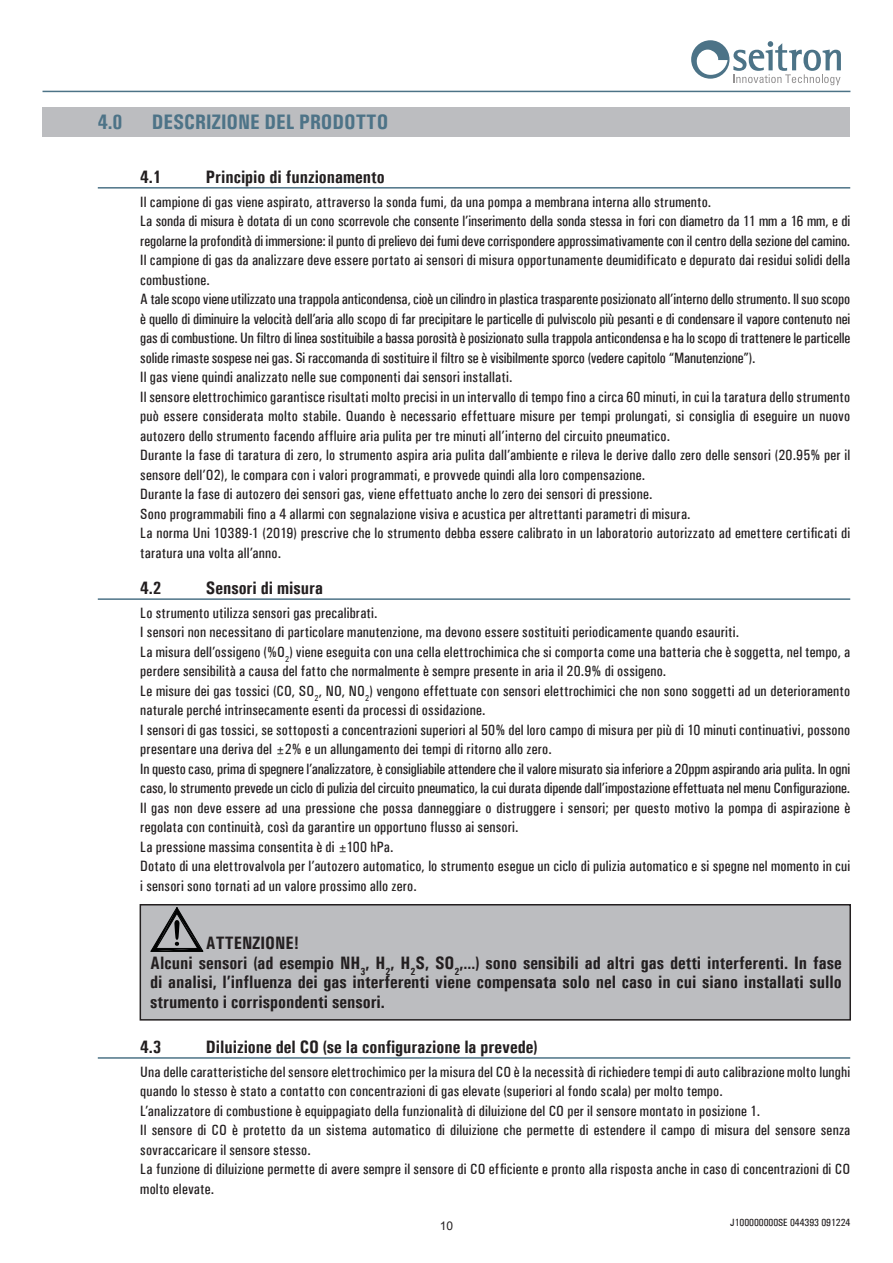
<style>
.page{position:relative;width:893px;height:1263px;background:#fff}
.page>*{position:absolute;margin:0;border:0;box-sizing:border-box;transform-origin:0 0}
.CAPITOLO{font:700 condensed 21px "Univers";color:#4d7387}
.Avvertenza_su_riquadro_grigio{font:700 condensed 18px/19.5px "Univers";color:#231f20;text-align:justify}
.PARAMETRO_UTENTE{font:700 condensed 18px "Univers";color:#231f20}
.Descrizione{font:500 condensed 15px/19.5px "Univers";letter-spacing:.015em;color:#231f20}
.Descrizione-2{font:500 condensed 15px/19.5px "Univers";letter-spacing:-.005em;color:#231f20}
.t1{font:12px "Arial";color:#231f20}
.t2{font:500 condensed 10.5px "Univers";color:#231f20}
</style>
<div class="page">
<hr style="left:43px;top:91px;width:807px;height:1px;background:#4d7387">
<svg style="left:691px;top:40px;width:150px;height:45px"></svg>
<div style="left:43px;top:107px;width:807px;height:30px;background:#bcbdc0"></div>
<hr style="left:98px;top:187px;width:752px;height:2px;background:#4d7387">
<hr style="left:98px;top:598px;width:752px;height:2px;background:#4d7387">
<div style="left:140px;top:905px;width:710px;height:115px;background:#bcbdc0"></div>
<div style="left:140px;top:904px;width:711px;height:116px;border:2px solid #231f20"></div>
<hr style="left:98px;top:1057px;width:752px;height:2px;background:#4d7387">
<svg style="left:150px;top:907px;width:53px;height:45px"></svg>
<p class="CAPITOLO" style="left:98px;top:109px;width:26px">4.0</p>
<p class="CAPITOLO" style="left:152px;top:109px;width:238px">DESCRIZIONE DEL PRODOTTO</p>
<p class="PARAMETRO_UTENTE" style="left:140px;top:166px;width:23px">4.1</p>
<p class="PARAMETRO_UTENTE" style="left:206px;top:166px;width:180px">Principio di funzionamento</p>
<p class="Descrizione" style="left:140px;top:192px;width:572px">Il campione di gas viene aspirato, attraverso la sonda fumi, da una pompa a membrana interna allo strumento.</p>
<p class="Descrizione-2" style="left:140px;top:211px;width:711px">La sonda di misura è dotata di un cono scorrevole che consente l’inserimento della sonda stessa in fori con diametro da 11 mm a 16 mm, e di regolarne la profondità di immersione: il punto di prelievo dei fumi deve corrispondere approssimativamente con il centro della sezione del camino.</p>
<p class="Descrizione" style="left:140px;top:250px;width:711px">Il campione di gas da analizzare deve essere portato ai sensori di misura opportunamente deumidificato e depurato dai residui solidi della combustione.</p>
<p class="Descrizione" style="left:140px;top:289px;width:711px;text-align:justify">A tale scopo viene utilizzato una trappola anticondensa, cioè un cilindro in plastica trasparente posizionato all’interno dello strumento. Il suo scopo è quello di diminuire la velocità dell’aria allo scopo di far precipitare le particelle di pulviscolo più pesanti e di condensare il vapore contenuto nei gas di combustione. Un filtro di linea sostituibile a bassa porosità è posizionato sulla trappola anticondensa e ha lo scopo di trattenere le particelle solide rimaste sospese nei gas. Si raccomanda di sostituire il filtro se è visibilmente sporco (vedere capitolo “Manutenzione”).</p>
<p class="Descrizione" style="left:140px;top:367px;width:373px">Il gas viene quindi analizzato nelle sue componenti dai sensori installati.</p>
<p class="Descrizione" style="left:140px;top:387px;width:711px;text-align:justify">Il sensore elettrochimico garantisce risultati molto precisi in un intervallo di tempo fino a circa 60 minuti, in cui la taratura dello strumento può essere considerata molto stabile. Quando è necessario effettuare misure per tempi prolungati, si consiglia di eseguire un nuovo autozero dello strumento facendo affluire aria pulita per tre minuti all’interno del circuito pneumatico.</p>
<p class="Descrizione" style="left:140px;top:445px;width:711px">Durante la fase di taratura di zero, lo strumento aspira aria pulita dall’ambiente e rileva le derive dallo zero delle sensori (20.95% per il sensore dell’O2), le compara con i valori programmati, e provvede quindi alla loro compensazione.</p>
<p class="Descrizione" style="left:140px;top:484px;width:514px">Durante la fase di autozero dei sensori gas, viene effettuato anche lo zero dei sensori di pressione.</p>
<p class="Descrizione" style="left:140px;top:504px;width:552px">Sono programmabili fino a 4 allarmi con segnalazione visiva e acustica per altrettanti parametri di misura.</p>
<p class="Descrizione" style="left:140px;top:523px;width:711px">La norma Uni 10389-1 (2019) prescrive che lo strumento debba essere calibrato in un laboratorio autorizzato ad emettere certificati di taratura una volta all’anno.</p>
<p class="PARAMETRO_UTENTE" style="left:140px;top:577px;width:23px">4.2</p>
<p class="PARAMETRO_UTENTE" style="left:206px;top:577px;width:119px">Sensori di misura</p>
<p class="Descrizione" style="left:140px;top:603px;width:239px">Lo strumento utilizza sensori gas precalibrati.</p>
<p class="Descrizione" style="left:140px;top:622px;width:600px">I sensori non necessitano di particolare manutenzione, ma devono essere sostituiti periodicamente quando esauriti.</p>
<p class="Descrizione" style="left:140px;top:642px;width:711px">La misura dell’ossigeno (%O<sub>2</sub>) viene eseguita con una cella elettrochimica che si comporta come una batteria che è soggetta, nel tempo, a perdere sensibilità a causa del fatto che normalmente è sempre presente in aria il 20.9% di ossigeno.</p>
<p class="Descrizione" style="left:140px;top:681px;width:711px">Le misure dei gas tossici (CO, SO<sub>2</sub>, NO, NO<sub>2</sub>) vengono effettuate con sensori elettrochimici che non sono soggetti ad un deterioramento naturale perché intrinsecamente esenti da processi di ossidazione.</p>
<p class="Descrizione" style="left:140px;top:720px;width:711px">I sensori di gas tossici, se sottoposti a concentrazioni superiori al 50% del loro campo di misura per più di 10 minuti continuativi, possono presentare una deriva del ±2% e un allungamento dei tempi di ritorno allo zero.</p>
<p class="Descrizione-2" style="left:140px;top:759px;width:711px">In questo caso, prima di spegnere l’analizzatore, è consigliabile attendere che il valore misurato sia inferiore a 20ppm aspirando aria pulita. In ogni caso, lo strumento prevede un ciclo di pulizia del circuito pneumatico, la cui durata dipende dall’impostazione effettuata nel menu Configurazione.</p>
<p class="Descrizione" style="left:140px;top:798px;width:711px">Il gas non deve essere ad una pressione che possa danneggiare o distruggere i sensori; per questo motivo la pompa di aspirazione è regolata con continuità, così da garantire un opportuno flusso ai sensori.</p>
<p class="Descrizione" style="left:140px;top:837px;width:255px">La pressione massima consentita è di ±100 hPa.</p>
<p class="Descrizione" style="left:140px;top:856px;width:711px">Dotato di una elettrovalvola per l’autozero automatico, lo strumento esegue un ciclo di pulizia automatico e si spegne nel momento in cui i sensori sono tornati ad un valore prossimo allo zero.</p>
<p class="Avvertenza_su_riquadro_grigio" style="left:206px;top:933px;width:95px">ATTENZIONE!</p>
<p class="Avvertenza_su_riquadro_grigio" style="left:150px;top:953px;width:693px">Alcuni sensori (ad esempio NH<sub>3</sub>, H<sub>2</sub>, H<sub>2</sub>S, SO<sub>2</sub>,…) sono sensibili ad altri gas detti interferenti. In fase di analisi, l’influenza dei gas interferenti viene compensata solo nel caso in cui siano installati sullo strumento i corrispondenti sensori.</p>
<p class="PARAMETRO_UTENTE" style="left:140px;top:1036px;width:23px">4.3</p>
<p class="PARAMETRO_UTENTE" style="left:206px;top:1036px;width:333px">Diluizione del CO (se la configurazione la prevede)</p>
<p class="Descrizione" style="left:140px;top:1062px;width:711px">Una delle caratteristiche del sensore elettrochimico per la misura del CO è la necessità di richiedere tempi di auto calibrazione molto lunghi quando lo stesso è stato a contatto con concentrazioni di gas elevate (superiori al fondo scala) per molto tempo.</p>
<p class="Descrizione" style="left:140px;top:1101px;width:621px">L’analizzatore di combustione è equippagiato della funzionalità di diluizione del CO per il sensore montato in posizione 1.</p>
<p class="Descrizione" style="left:140px;top:1120px;width:711px">Il sensore di CO è protetto da un sistema automatico di diluizione che permette di estendere il campo di misura del sensore senza sovraccaricare il sensore stesso.</p>
<p class="Descrizione" style="left:140px;top:1159px;width:711px">La funzione di diluizione permette di avere sempre il sensore di CO efficiente e pronto alla risposta anche in caso di concentrazioni di CO molto elevate.</p>
<p class="t1" style="left:440px;top:1217px;width:15px">10</p>
<p class="t2" style="left:730px;top:1216px;width:122px">J100000000SE 044393 091224</p>
</div>
